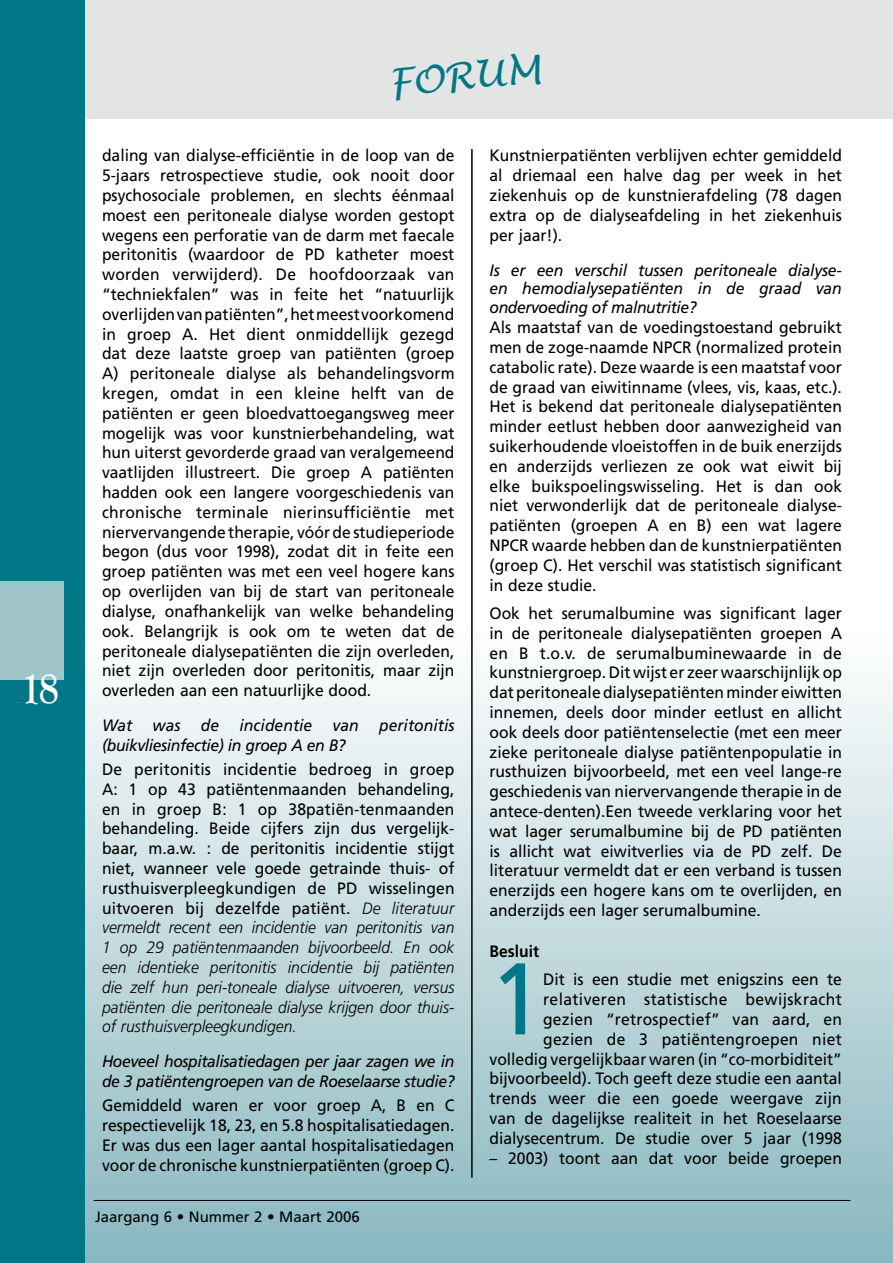
<style>
.page{position:relative;width:893px;height:1263px;background:#fff}
.page>*{position:absolute;margin:0;border:0;box-sizing:border-box;transform-origin:0 0}
.t1{font:101.55px "Frutiger LT";color:#007786;scale:.95 1}
.t2{font:700 45px "Goudy Old Style T";color:#fff;scale:.9 1}
.t3{font:italic 37.65px "Lucida Handwriting";color:#007786}
.t4{font:16.5px/19.8px "Frutiger LT";color:#000;text-align:justify;scale:.95 1}
.t5{font:italic 16.5px/19.8px "Frutiger LT";letter-spacing:-.025em;color:#000;scale:.95 1}
.t6{font:italic 16.5px/19.8px "Frutiger LT";letter-spacing:.005em;color:#000;scale:.95 1}
.t7{font:700 16.5px "Frutiger LT";color:#000;scale:.95 1}
.t8{font:15px "Frutiger LT";color:#000}
.s1{font-weight:300;font-style:italic}
</style>
<div class="page">
<div style="left:49px;top:0;width:844px;height:119px;background:#e3e4e4"></div>
<div style="left:0;top:0;width:85px;height:1263px;background:#007786"></div>
<div style="left:0;top:581px;width:64px;height:98px;background:#9fc5cb"></div>
<div style="left:85px;top:629px;width:808px;height:634px;background:linear-gradient(to bottom,#fffefe,#88b7bf)"></div>
<hr style="left:94px;top:1200px;width:756px;height:1px;background:#000">
<svg style="left:892px;top:629px;width:1px;height:634px"></svg>
<hr style="left:471px;top:149px;width:2px;height:1029px;background:#000">
<h2 class="t2" style="left:21px;top:663px;width:20px">18</h2>
<h3 class="t3" style="left:387px;top:60px;width:154px;rotate:-5deg">FORUM</h3>
<p class="t4" style="left:102px;top:146px;width:373px">daling van dialyse-efficiëntie in de loop van de 5-jaars retrospectieve studie, ook nooit door psychosociale problemen, en slechts éénmaal moest een peritoneale dialyse worden gestopt wegens een perforatie van de darm met faecale peritonitis (waardoor de PD katheter moest worden verwijderd). De hoofdoorzaak van “techniekfalen” was in feite het “natuurlijk overlijden van patiënten”, het meest voorkomend in groep A. Het dient onmiddellijk gezegd dat deze laatste groep van patiënten (groep A) peritoneale dialyse als behandelingsvorm kregen, omdat in een kleine helft van de patiënten er geen bloedvattoegangsweg meer mogelijk was voor kunstnierbehandeling, wat hun uiterst gevorderde graad van veralgemeend vaatlijden illustreert. Die groep A patiënten hadden ook een langere voorgeschiedenis van chronische terminale nierinsufficiëntie met niervervangende therapie, vóór de studieperiode begon (dus voor 1998), zodat dit in feite een groep patiënten was met een veel hogere kans op overlijden van bij de start van peritoneale dialyse, onafhankelijk van welke behandeling ook. Belangrijk is ook om te weten dat de peritoneale dialysepatiënten die zijn overleden, niet zijn overleden door peritonitis, maar zijn overleden aan een natuurlijke dood.</p>
<p class="t6" style="left:102px;top:716px;width:372px">Wat was de incidentie van peritonitis (buikvliesinfectie) in groep A en B?</p>
<p class="t4" style="left:102px;top:759px;width:373px">De peritonitis incidentie bedroeg in groep A: 1 op 43 patiëntenmaanden behandeling, en in groep B: 1 op 38patiën-tenmaanden behandeling. Beide cijfers zijn dus vergelijk&shy;baar, m.a.w. : de peritonitis incidentie stijgt niet, wanneer vele goede getrainde thuis- of rusthuisverpleegkundigen de PD wisselingen uitvoeren bij dezelfde patiënt. <span class="s1">De literatuur vermeldt recent een incidentie van peritonitis van 1 op 29 patiëntenmaanden bijvoorbeeld. En ook een identieke peritonitis incidentie bij patiënten die zelf hun peri-toneale dialyse uitvoeren, versus patiënten die peritoneale dialyse krijgen door thuis&shy;of rusthuisverpleegkundigen.</span></p>
<p class="t5" style="left:102px;top:1052px;width:372px">Hoeveel hospitalisatiedagen per jaar zagen we in de 3 patiëntengroepen van de Roeselaarse studie?</p>
<p class="t4" style="left:102px;top:1096px;width:372px">Gemiddeld waren er voor groep A, B en C respectievelijk 18, 23, en 5.8 hospitalisatiedagen.<br>Er was dus een lager aantal hospitalisatiedagen voor de chronische kunstnierpatiënten (groep C).</p>
<p class="t8" style="left:95px;top:1208px;width:266px">Jaargang 6 • Nummer 2 • Maart 2006</p>
<p class="t4" style="left:489px;top:146px;width:372px">Kunstnierpatiënten verblijven echter gemiddeld al driemaal een halve dag per week in het ziekenhuis op de kunstnierafdeling (78 dagen extra op de dialyseafdeling in het ziekenhuis per jaar!).</p>
<p class="t5" style="left:489px;top:261px;width:372px;line-height:18px">Is er een verschil tussen peritoneale dialyse&shy;en hemodialysepatiënten in de graad van</p>
<p class="t5" style="left:489px;top:298px;width:220px">ondervoeding of malnutritie?</p>
<p class="t4" style="left:489px;top:318px;width:373px">Als maatstaf van de voedingstoestand gebruikt men de zoge-naamde NPCR (normalized protein catabolic rate). Deze waarde is een maatstaf voor de graad van eiwitinname (vlees, vis, kaas, etc.).<br>Het is bekend dat peritoneale dialysepatiënten minder eetlust hebben door aanwezigheid van suikerhoudende vloeistoffen in de buik enerzijds en anderzijds verliezen ze ook wat eiwit bij elke buikspoelingswisseling. Het is dan ook niet verwonderlijk dat de peritoneale dialyse&shy;patiënten (groepen A en B) een wat lagere NPCR waarde hebben dan de kunstnierpatiënten (groep C). Het verschil was statistisch significant in deze studie.</p>
<p class="t4" style="left:489px;top:603px;width:373px">Ook het serumalbumine was significant lager in de peritoneale dialysepatiënten groepen A en B t.o.v. de serumalbuminewaarde in de kunstniergroep. Dit wijst er zeer waarschijnlijk op dat peritoneale dialysepatiënten minder eiwitten innemen, deels door minder eetlust en allicht ook deels door patiëntenselectie (met een meer zieke peritoneale dialyse patiëntenpopulatie in rusthuizen bijvoorbeeld, met een veel lange-re geschiedenis van niervervangende therapie in de antece-denten).Een tweede verklaring voor het wat lager serumalbumine bij de PD patiënten is allicht wat eiwitverlies via de PD zelf. De literatuur vermeldt dat er een verband is tussen enerzijds een hogere kans om te overlijden, en anderzijds een lager serumalbumine.</p>
<p class="t7" style="left:489px;top:942px;width:54px">Besluit</p>
<h1 class="t1" style="left:489px;top:939px;width:58px">1</h1>
<p class="t4" style="left:489px;top:970px;width:373px;text-align:right">Dit is een studie met enigszins een te relativeren statistische bewijskracht gezien “retrospectief” van aard, en gezien de 3 patiëntengroepen niet volledig vergelijkbaar waren (in “co-morbiditeit” bijvoorbeeld). Toch geeft deze studie een aantal trends weer die een goede weergave zijn van de dagelijkse realiteit in het Roeselaarse dialysecentrum. De studie over 5 jaar (1998</p>
<p class="t4" style="left:489px;top:1148px;width:372px">– 2003) toont aan dat voor beide groepen</p>
</div>
